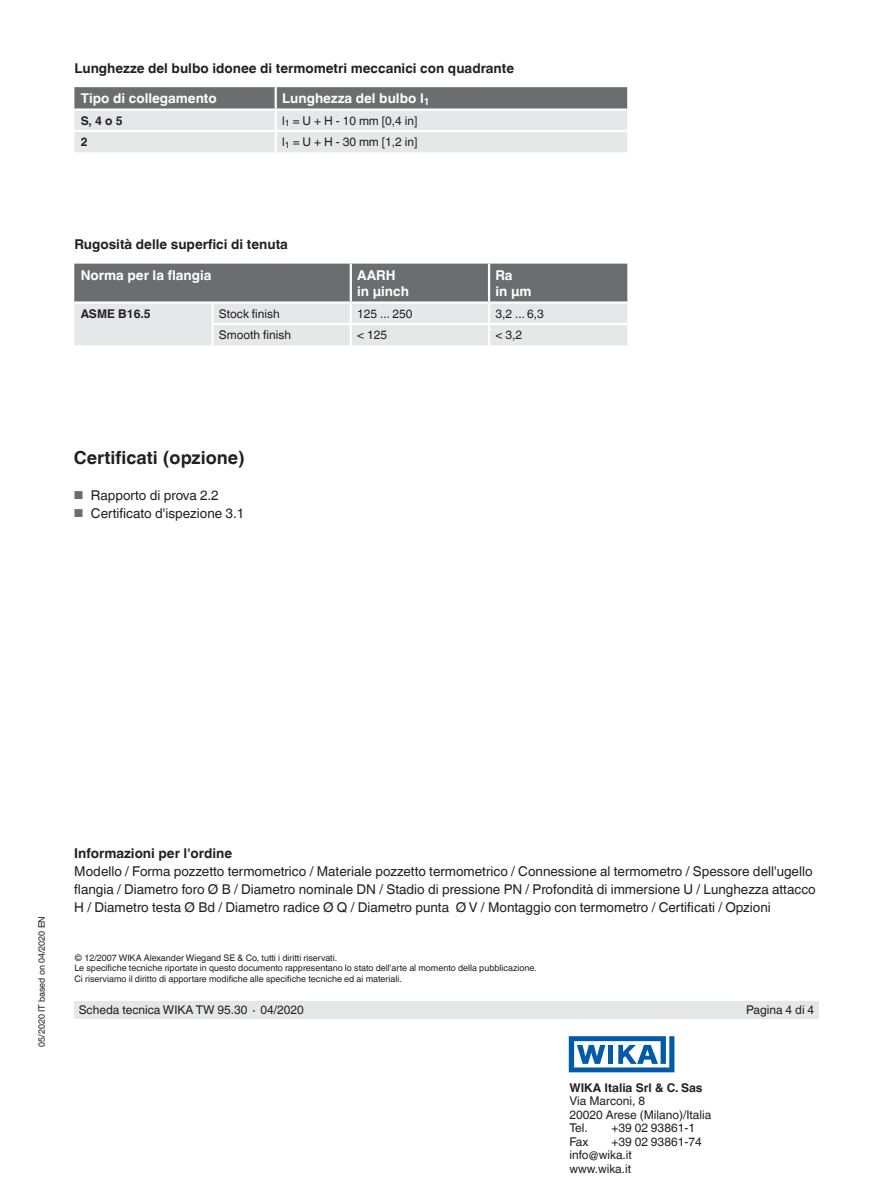
<style>
.page{position:relative;width:893px;height:1188px;background:#fff}
.page>*{position:absolute;margin:0;border:0;box-sizing:border-box;transform-origin:0 0}
.t1{font:700 18px "Helvetica World";color:#231f20}
.t2{font:13.5px/18px "Helvetica World";color:#231f20}
.t3{font:700 13.5px "Helvetica World";color:#231f20}
.t4{font:700 13.5px/16.5px "Helvetica World";color:#fff}
.t5{font:12px/13.5px "Helvetica World";color:#231f20}
.t6{font:700 12px "Helvetica World";color:#231f20}
.t7{font:9px/10.5px "Helvetica World";color:#231f20}
.s1{font-size:11.55px;color:#6c6d70}
</style>
<div class="page">
<div style="left:74px;top:1001px;width:745px;height:17px;background:#e6e7e9"></div>
<svg style="left:569px;top:1036px;width:105px;height:36px"></svg>
<svg style="left:74px;top:264px;width:553px;height:81px;background:#abacae"></svg>
<hr style="left:211px;top:323px;width:140px;height:2px;background:#fff">
<hr style="left:351px;top:323px;width:138px;height:2px;background:#fff">
<hr style="left:350px;top:325px;width:2px;height:20px;background:#fff">
<hr style="left:489px;top:323px;width:138px;height:2px;background:#fff">
<hr style="left:488px;top:325px;width:2px;height:20px;background:#fff">
<hr style="left:213px;top:301px;width:138px;height:3px;background:#fff">
<hr style="left:351px;top:301px;width:138px;height:3px;background:#fff">
<hr style="left:489px;top:301px;width:138px;height:3px;background:#fff">
<hr style="left:74px;top:301px;width:139px;height:3px;background:#fff">
<hr style="left:211px;top:304px;width:3px;height:19px;background:#fff">
<hr style="left:211px;top:325px;width:3px;height:20px;background:#fff">
<svg style="left:74px;top:87px;width:553px;height:65px;background:#bbbcbf"></svg>
<hr style="left:276px;top:130px;width:351px;height:2px;background:#fff">
<hr style="left:275px;top:132px;width:2px;height:20px;background:#fff">
<hr style="left:74px;top:130px;width:202px;height:2px;background:#fff">
<hr style="left:276px;top:108px;width:351px;height:3px;background:#fff">
<hr style="left:74px;top:108px;width:202px;height:3px;background:#fff">
<p class="t3" style="left:74px;top:61px;width:441px">Lunghezze del bulbo idonee di termometri meccanici con quadrante</p>
<p class="t4" style="left:81px;top:90px;width:137px">Tipo di collegamento</p>
<p class="t4" style="left:282px;top:90px;width:149px">Lunghezza del bulbo l<sub>1</sub></p>
<p class="t6" style="left:81px;top:113px;width:44px">S, 4 o 5</p>
<p class="t5" style="left:282px;top:114px;width:137px">l<sub>1</sub> = U + H - 10 mm [0,4 in]</p>
<p class="t6" style="left:81px;top:135px;width:8px">2</p>
<p class="t5" style="left:282px;top:135px;width:137px">l<sub>1</sub> = U + H - 30 mm [1,2 in]</p>
<p class="t3" style="left:74px;top:237px;width:215px">Rugosità delle superfici di tenuta</p>
<p class="t4" style="left:81px;top:267px;width:132px">Norma per la flangia</p>
<p class="t4" style="left:357px;top:267px;width:53px">AARH in µinch</p>
<p class="t4" style="left:495px;top:267px;width:38px">Ra<br>in µm</p>
<p class="t6" style="left:81px;top:306px;width:72px">ASME B16.5</p>
<p class="t5" style="left:219px;top:307px;width:62px">Stock finish</p>
<p class="t5" style="left:357px;top:307px;width:57px">125 ... 250</p>
<p class="t5" style="left:495px;top:307px;width:50px">3,2 ... 6,3</p>
<p class="t5" style="left:219px;top:328px;width:74px">Smooth finish</p>
<p class="t5" style="left:357px;top:328px;width:31px">&lt; 125</p>
<p class="t5" style="left:495px;top:328px;width:28px">&lt; 3,2</p>
<h1 class="t1" style="left:74px;top:447px;width:172px">Certificati (opzione)</h1>
<p class="t2" style="left:74px;top:486px;width:146px"><span class="s1">■</span> Rapporto di prova 2.2</p>
<p class="t2" style="left:74px;top:504px;width:172px"><span class="s1">■</span> Certificato d'ispezione 3.1</p>
<p class="t7" style="left:36px;top:1047px;width:132px;rotate:-90deg">05/2020 IT based on 04/2020 EN</p>
<p class="t3" style="left:74px;top:845px;width:159px">Informazioni per l'ordine</p>
<p class="t2" style="left:74px;top:862px;width:743px">Modello / Forma pozzetto termometrico / Materiale pozzetto termometrico / Connessione al termometro / Spessore dell'ugello flangia / Diametro foro Ø B / Diametro nominale DN / Stadio di pressione PN / Profondità di immersione U / Lunghezza attacco<br>H / Diametro testa Ø Bd / Diametro radice Ø Q / Diametro punta Ø V / Montaggio con termometro / Certificati / Opzioni</p>
<p class="t7" style="left:74px;top:952px;width:464px">© 12/2007 WIKA Alexander Wiegand SE &amp; Co, tutti i diritti riservati.<br>Le specifiche tecniche riportate in questo documento rappresentano lo stato dell'arte al momento della pubblicazione.<br>Ci riserviamo il diritto di apportare modifiche alle specifiche tecniche ed ai materiali.</p>
<p class="t5" style="left:79px;top:1003px;width:227px">Scheda tecnica WIKA TW 95.30 ∙ 04/2020</p>
<p class="t5" style="left:746px;top:1003px;width:70px">Pagina 4 di 4</p>
<p class="t6" style="left:569px;top:1080px;width:135px">WIKA Italia Srl &amp; C. Sas</p>
<p class="t5" style="left:569px;top:1094px;width:143px">Via Marconi, 8<br>20020 Arese (Milano)/Italia<br>Tel.</p>
<p class="t5" style="left:611px;top:1121px;width:85px">+39 02 93861-1</p>
<p class="t5" style="left:569px;top:1135px;width:21px">Fax</p>
<p class="t5" style="left:569px;top:1135px;width:134px;text-indent:42px">+39 02 93861-74 info@wika.it<br>www.wika.it</p>
</div>
